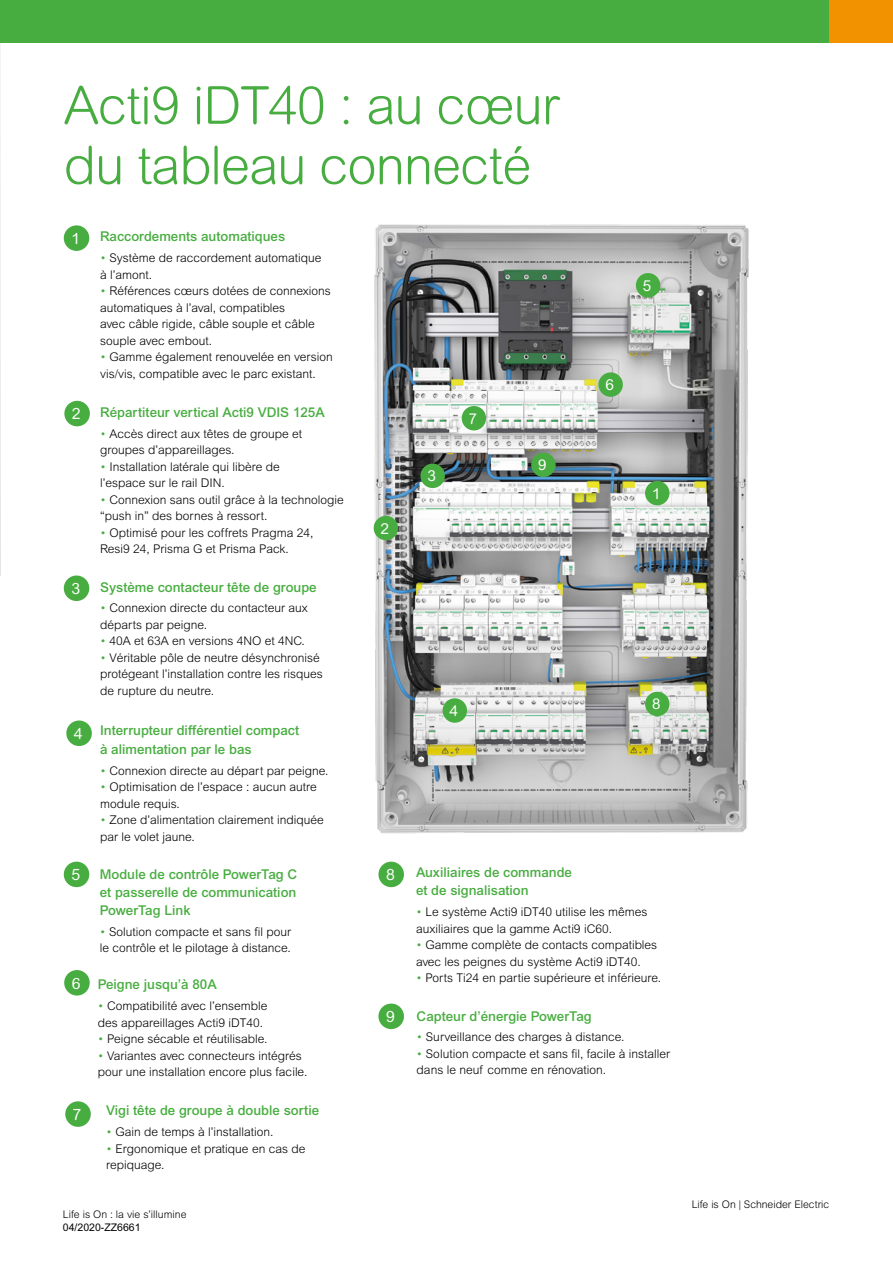
<style>
.page{position:relative;width:893px;height:1263px;background:#fff}
.page>*{position:absolute;margin:0;border:0;box-sizing:border-box;transform-origin:0 0}
.t1{font:300 52.5px/60px "Arial Rounded MT Pro";letter-spacing:-.015em;color:#48ad40}
.t2{font:15.6px "Arial Rounded MT Pro";color:#fff}
.t3{font:15.15px "Arial Rounded MT Pro";color:#fff}
.t4{font:15px "Arial Rounded MT Pro";color:#fff}
.t5{font:14.85px "Arial Rounded MT Pro";color:#fff}
.t6{font:500 13.5px/18px "Arial MT Std";color:#48ad40}
.t7{font:300 12px/16.5px "Arial MT Std";color:#000}
.t8{font:300 10.5px "Arial Rounded MT Pro";color:#000}
.t9{font:300 10.5px "Arial MT Std";color:#000}
.t10{font:10.5px "Arial MT Std";color:#000}
.s1{color:#48ad40}
</style>
<div class="page">
<img style="left:0;top:43px;width:1px;height:532px">
<img style="left:373px;top:224px;width:376px;height:610px">
<div style="left:645px;top:481px;width:24px;height:24px;background:#48ad40;border-radius:50%"></div>
<div style="left:443px;top:698px;width:24px;height:25px;background:#48ad40;border-radius:50%"></div>
<div style="left:374px;top:516px;width:24px;height:24px;background:#48ad40;border-radius:50%"></div>
<div style="left:598px;top:372px;width:25px;height:25px;background:#48ad40;border-radius:50%"></div>
<div style="left:462px;top:406px;width:24px;height:24px;background:#48ad40;border-radius:50%"></div>
<div style="left:645px;top:692px;width:24px;height:24px;background:#48ad40;border-radius:50%"></div>
<div style="left:531px;top:453px;width:25px;height:24px;background:#48ad40;border-radius:50%"></div>
<div style="left:420px;top:464px;width:25px;height:24px;background:#48ad40;border-radius:50%"></div>
<div style="left:636px;top:273px;width:24px;height:24px;background:#48ad40;border-radius:50%"></div>
<div style="left:0;top:0;width:893px;height:43px;background:#48ad40"></div>
<div style="left:829px;top:0;width:64px;height:43px;background:#f39200"></div>
<div style="left:66px;top:720px;width:26px;height:26px;background:#48ad40;border-radius:50%"></div>
<div style="left:64px;top:225px;width:25px;height:26px;background:#48ad40;border-radius:50%"></div>
<div style="left:64px;top:575px;width:25px;height:26px;background:#48ad40;border-radius:50%"></div>
<div style="left:64px;top:401px;width:26px;height:25px;background:#48ad40;border-radius:50%"></div>
<div style="left:64px;top:862px;width:25px;height:25px;background:#48ad40;border-radius:50%"></div>
<div style="left:65px;top:1101px;width:26px;height:26px;background:#48ad40;border-radius:50%"></div>
<div style="left:378px;top:862px;width:26px;height:25px;background:#48ad40;border-radius:50%"></div>
<div style="left:378px;top:1003px;width:26px;height:26px;background:#48ad40;border-radius:50%"></div>
<div style="left:64px;top:970px;width:26px;height:25px;background:#48ad40;border-radius:50%"></div>
<h1 class="t1" style="left:64px;top:78px;width:497px">Acti9 iDT40 : au cœur du tableau connecté</h1>
<h2 class="t2" style="left:71px;top:229px;width:10px">1</h2>
<p class="t6" style="left:100px;top:227px;width:187px">Raccordements automatiques</p>
<p class="t7" style="left:100px;top:250px;width:223px"><span class="s1">•</span> Système de raccordement automatique à l’amont.</p>
<p class="t7" style="left:100px;top:283px;width:232px"><span class="s1">•</span> Références cœurs dotées de connexions automatiques à l’aval, compatibles<br>avec câble rigide, câble souple et câble souple avec embout.</p>
<p class="t7" style="left:100px;top:349px;width:234px"><span class="s1">•</span> Gamme également renouvelée en version vis/vis, compatible avec le parc existant.</p>
<h2 class="t2" style="left:72px;top:405px;width:10px">2</h2>
<p class="t6" style="left:100px;top:403px;width:226px">Répartiteur vertical Acti9 VDIS 125A</p>
<p class="t7" style="left:100px;top:425px;width:204px"><span class="s1">•</span> Accès direct aux têtes de groupe et groupes d’appareillages.</p>
<p class="t7" style="left:100px;top:458px;width:181px"><span class="s1">•</span> Installation latérale qui libère de l’espace sur le rail DIN.</p>
<p class="t7" style="left:100px;top:491px;width:245px"><span class="s1">•</span> Connexion sans outil grâce à la technologie “push in” des bornes à ressort.</p>
<p class="t7" style="left:100px;top:524px;width:215px"><span class="s1">•</span> Optimisé pour les coffrets Pragma 24,<br>Resi9 24, Prisma G et Prisma Pack.</p>
<p class="t3" style="left:381px;top:519px;width:10px">2</p>
<p class="t3" style="left:427px;top:467px;width:10px">3</p>
<p class="t5" style="left:469px;top:410px;width:10px">7</p>
<p class="t5" style="left:538px;top:456px;width:10px">9</p>
<h2 class="t2" style="left:71px;top:579px;width:10px">3</h2>
<p class="t6" style="left:100px;top:578px;width:218px">Système contacteur tête de groupe</p>
<p class="t7" style="left:100px;top:600px;width:209px"><span class="s1">•</span> Connexion directe du contacteur aux départs par peigne.</p>
<p class="t7" style="left:100px;top:633px;width:206px"><span class="s1">•</span> 40A et 63A en versions 4NO et 4NC.</p>
<p class="t7" style="left:100px;top:649px;width:224px"><span class="s1">•</span> Véritable pôle de neutre désynchronisé protégeant l’installation contre les risques de rupture du neutre.</p>
<p class="t3" style="left:450px;top:702px;width:10px">4</p>
<h2 class="t2" style="left:74px;top:724px;width:10px">4</h2>
<p class="t6" style="left:100px;top:720px;width:200px;line-height:19.5px">Interrupteur différentiel compact à alimentation par le bas</p>
<p class="t7" style="left:100px;top:762px;width:230px"><span class="s1">•</span> Connexion directe au départ par peigne.</p>
<p class="t7" style="left:100px;top:779px;width:218px"><span class="s1">•</span> Optimisation de l’espace : aucun autre module requis.</p>
<p class="t7" style="left:100px;top:812px;width:225px"><span class="s1">•</span> Zone d’alimentation clairement indiquée par le volet jaune.</p>
<p class="t4" style="left:643px;top:277px;width:10px">5</p>
<p class="t3" style="left:605px;top:376px;width:10px">6</p>
<p class="t3" style="left:652px;top:484px;width:10px">1</p>
<p class="t5" style="left:652px;top:695px;width:10px">8</p>
<h2 class="t2" style="left:71px;top:865px;width:10px">5</h2>
<p class="t6" style="left:100px;top:865px;width:199px;text-align:justify">Module de contrôle PowerTag C et passerelle de communication PowerTag Link</p>
<p class="t7" style="left:100px;top:923px;width:193px"><span class="s1">•</span> Solution compacte et sans fil pour le contrôle et le pilotage à distance.</p>
<h2 class="t2" style="left:72px;top:974px;width:10px">6</h2>
<p class="t6" style="left:98px;top:975px;width:121px">Peigne jusqu’à 80A</p>
<p class="t7" style="left:98px;top:997px;width:171px"><span class="s1">•</span> Compatibilité avec l’ensemble des appareillages Acti9 iDT40.</p>
<p class="t7" style="left:98px;top:1030px;width:171px"><span class="s1">•</span> Peigne sécable et réutilisable.</p>
<p class="t7" style="left:98px;top:1047px;width:211px"><span class="s1">•</span> Variantes avec connecteurs intégrés pour une installation encore plus facile.</p>
<h2 class="t2" style="left:73px;top:1105px;width:10px">7</h2>
<p class="t6" style="left:106px;top:1101px;width:215px">Vigi tête de groupe à double sortie</p>
<p class="t7" style="left:106px;top:1123px;width:169px"><span class="s1">•</span> Gain de temps à l’installation.</p>
<p class="t7" style="left:106px;top:1140px;width:201px"><span class="s1">•</span> Ergonomique et pratique en cas de repiquage.</p>
<p class="t9" style="left:63px;top:1208px;width:125px">Life is On : la vie s’illumine</p>
<p class="t10" style="left:63px;top:1221px;width:79px">04/2020-ZZ6661</p>
<h2 class="t2" style="left:386px;top:865px;width:10px">8</h2>
<h2 class="t2" style="left:386px;top:1007px;width:10px">9</h2>
<p class="t6" style="left:416px;top:863px;width:157px">Auxiliaires de commande et de signalisation</p>
<p class="t7" style="left:416px;top:904px;width:233px"><span class="s1">•</span> Le système Acti9 iDT40 utilise les mêmes auxiliaires que la gamme Acti9 iC60.</p>
<p class="t7" style="left:416px;top:937px;width:243px"><span class="s1">•</span> Gamme complète de contacts compatibles avec les peignes du système Acti9 iDT40.</p>
<p class="t7" style="left:416px;top:970px;width:246px"><span class="s1">•</span> Ports Ti24 en partie supérieure et inférieure.</p>
<p class="t6" style="left:417px;top:1007px;width:176px">Capteur d’énergie PowerTag</p>
<p class="t7" style="left:417px;top:1029px;width:209px"><span class="s1">•</span> Surveillance des charges à distance.</p>
<p class="t7" style="left:417px;top:1045px;width:255px"><span class="s1">•</span> Solution compacte et sans fil, facile à installer dans le neuf comme en rénovation.</p>
<p class="t8" style="left:692px;top:1198px;width:139px">Life is On | Schneider Electric</p>
</div>
